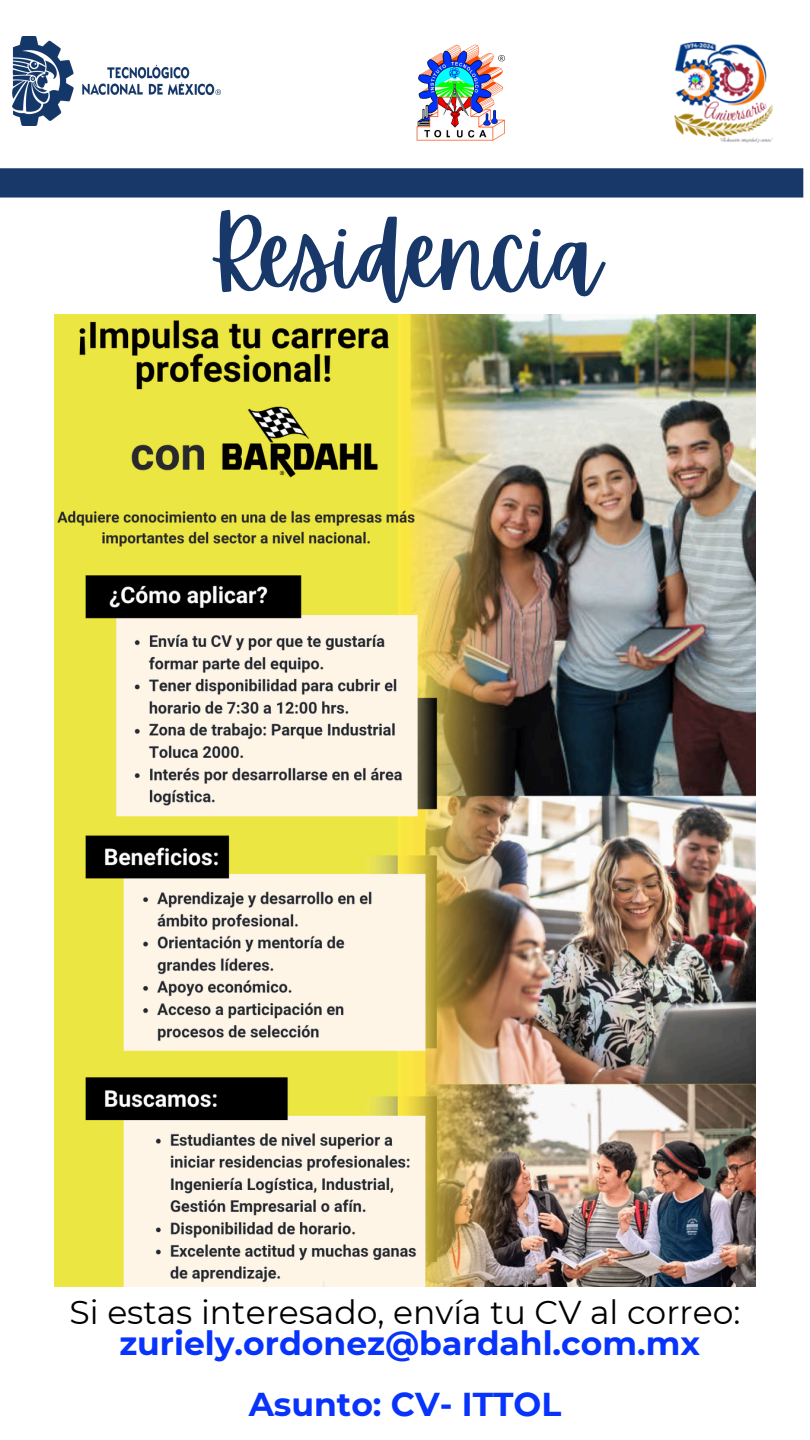
<style>
.page{position:relative;width:810px;height:1440px;background:#fff}
.page>*{position:absolute;margin:0;border:0;box-sizing:border-box;transform-origin:0 0}
.t1{font:93.9px "Apricots";color:#173869}
.t2{font:700 33px "Montserrat";color:#0733fb}
.t3{font:33px "Montserrat";color:#000}
</style>
<div class="page">
<img style="left:12px;top:36px;width:209px;height:90px">
<img style="left:416px;top:44px;width:89px;height:97px">
<img style="left:675px;top:42px;width:97px;height:101px">
<div style="left:0;top:168px;width:803px;height:30px;background:#173869"></div>
<img style="left:55px;top:314px;width:700px;height:972px">
<h1 class="t1" style="left:208px;top:201px;width:396px">Residencia</h1>
<p class="t3" style="left:70px;top:1292px;width:672px">Si estas interesado, envía tu CV al correo:</p>
<p class="t2" style="left:119px;top:1323px;width:582px">zuriely.ordonez@bardahl.com.mx</p>
<p class="t2" style="left:249px;top:1384px;width:314px">Asunto: CV- ITTOL</p>
</div>
